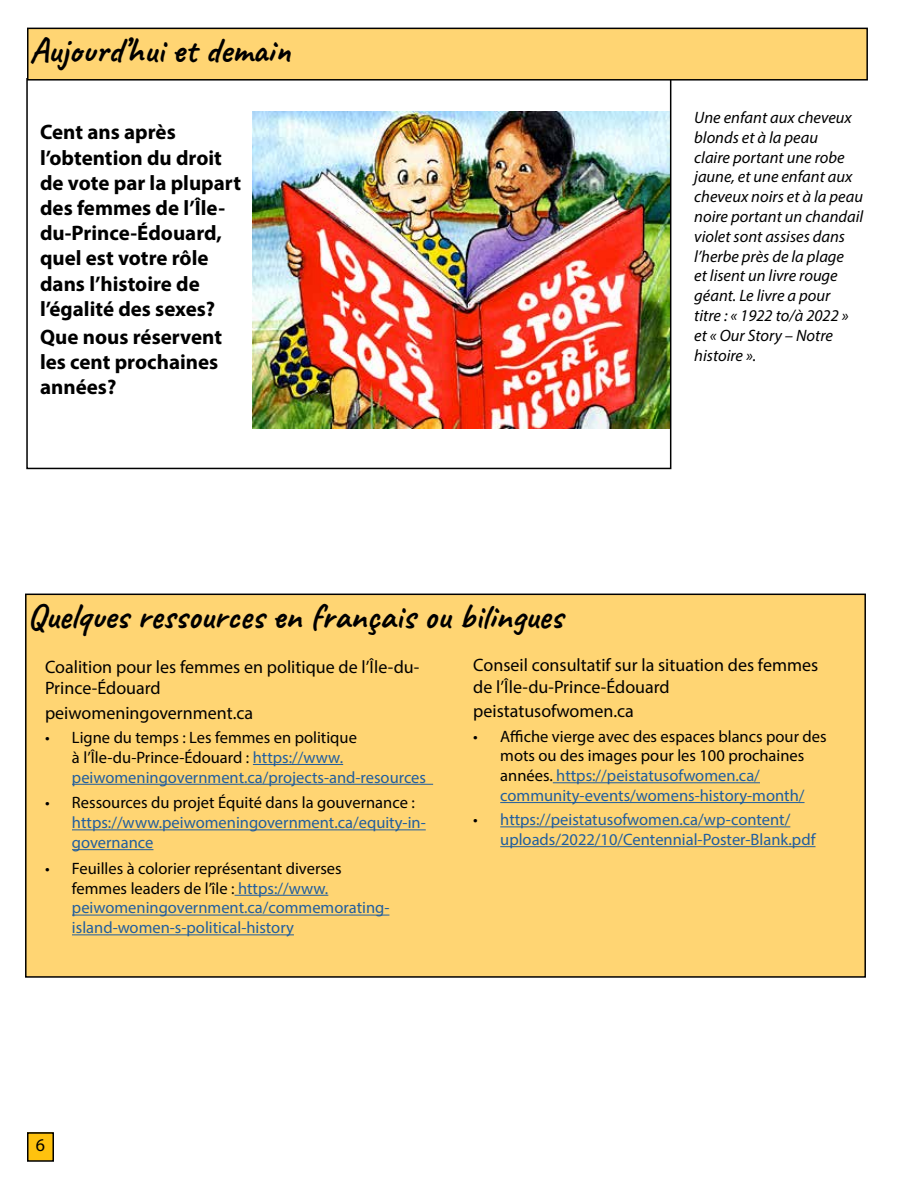
<style>
.page{position:relative;width:918px;height:1188px;background:#fff}
.page>*{position:absolute;margin:0;border:0;box-sizing:border-box;transform-origin:0 0}
.t1{font:700 36px "Caveat";color:#000}
.t2{font:21px/25.2px "Myriad Variable Concept";color:#000}
.t3{font:18px/21.6px "Myriad Pro";color:#000}
.t4{font:16.5px/19.8px "Myriad Pro";color:#000}
.t5{font:16.5px/19.8px "Myriad Pro";color:#215e9e}
.t6{font:italic 16.5px/19.8px "Myriad Pro";color:#000}
.s1{color:#215e9e}
.s2{color:#000}
</style>
<div class="page">
<div style="left:28px;top:1133px;width:25px;height:28px;background:#ffc20e"></div>
<div style="left:27px;top:1132px;width:27px;height:30px;border:2px solid #000"></div>
<img style="left:252px;top:112px;width:416px;height:317px">
<div style="left:28px;top:28px;width:839px;height:52px;background:#ffd573"></div>
<div style="left:27px;top:28px;width:841px;height:53px;border:2px solid #000"></div>
<div style="left:26px;top:594px;width:839px;height:383px;background:#ffd573"></div>
<div style="left:25px;top:594px;width:841px;height:384px;border:2px solid #000"></div>
<hr style="left:253px;top:764px;width:90px;height:1px;background:#215e9e">
<hr style="left:72px;top:784px;width:361px;height:1px;background:#215e9e">
<hr style="left:72px;top:829px;width:354px;height:1px;background:#215e9e">
<hr style="left:72px;top:849px;width:81px;height:1px;background:#215e9e">
<hr style="left:235px;top:895px;width:93px;height:1px;background:#215e9e">
<hr style="left:72px;top:915px;width:317px;height:1px;background:#215e9e">
<hr style="left:72px;top:934px;width:222px;height:1px;background:#215e9e">
<hr style="left:553px;top:782px;width:207px;height:1px;background:#215e9e">
<hr style="left:500px;top:802px;width:305px;height:1px;background:#215e9e">
<hr style="left:500px;top:826px;width:290px;height:1px;background:#215e9e">
<hr style="left:500px;top:846px;width:316px;height:1px;background:#215e9e">
<h1 class="t1" style="left:29px;top:28px;width:263px">Aujourd’hui et demain</h1>
<p class="t2" style="left:40px;top:120px;width:203px">Cent ans après l’obtention du droit de vote par la plupart des femmes de l’Île&shy;du-Prince-Édouard, quel est votre rôle dans l’histoire de l’égalité des sexes?</p>
<p class="t2" style="left:40px;top:324px;width:184px">Que nous réservent les cent prochaines années?</p>
<p class="t6" style="left:694px;top:107px;width:171px">Une enfant aux cheveux blonds et à la peau<br>claire portant une robe jaune, et une enfant aux cheveux noirs et à la peau noire portant un chandail violet sont assises dans l’herbe près de la plage<br>et lisent un livre rouge géant. Le livre a pour<br>titre : « 1922 to/à 2022 » et « Our Story – Notre histoire ».</p>
<h1 class="t1" style="left:27px;top:594px;width:537px">Quelques ressources en français ou bilingues</h1>
<p class="t3" style="left:45px;top:655px;width:376px">Coalition pour les femmes en politique de l’Île-du-<br>Prince-Édouard</p>
<p class="t3" style="left:45px;top:702px;width:210px">peiwomeningovernment.ca</p>
<p class="t4" style="left:72px;top:727px;width:356px;text-indent:-27px">• Ligne du temps : Les femmes en politique<br>à l’Île-du-Prince-Édouard : <span class="s1">https://www. peiwomeningovernment.ca/projects-and-resources</span></p>
<p class="t4" style="left:45px;top:793px;width:371px">• Ressources du projet Équité dans la gouvernance :</p>
<p class="t5" style="left:72px;top:813px;width:355px">https://www.peiwomeningovernment.ca/equity-in&shy;governance</p>
<p class="t5" style="left:72px;top:858px;width:319px;text-indent:-27px"><span class="s2">• Feuilles à colorier représentant diverses femmes leaders de l’île :</span> https://www. peiwomeningovernment.ca/commemorating&shy;island-women-s-political-history</p>
<p class="t3" style="left:473px;top:654px;width:346px">Conseil consultatif sur la situation des femmes de l’Île-du-Prince-Édouard</p>
<p class="t3" style="left:473px;top:700px;width:162px">peistatusofwomen.ca</p>
<p class="t4" style="left:500px;top:726px;width:328px;text-indent:-27px">• Affiche vierge avec des espaces blancs pour des mots ou des images pour les 100 prochaines années. <span class="s1">https://peistatusofwomen.ca/ community-events/womens-history-month/</span></p>
<p class="t5" style="left:500px;top:810px;width:317px;text-indent:-27px"><span class="s2">•</span> https://peistatusofwomen.ca/wp-content/ uploads/2022/10/Centennial-Poster-Blank.pdf</p>
<p class="t3" style="left:36px;top:1134px;width:11px">6</p>
</div>
